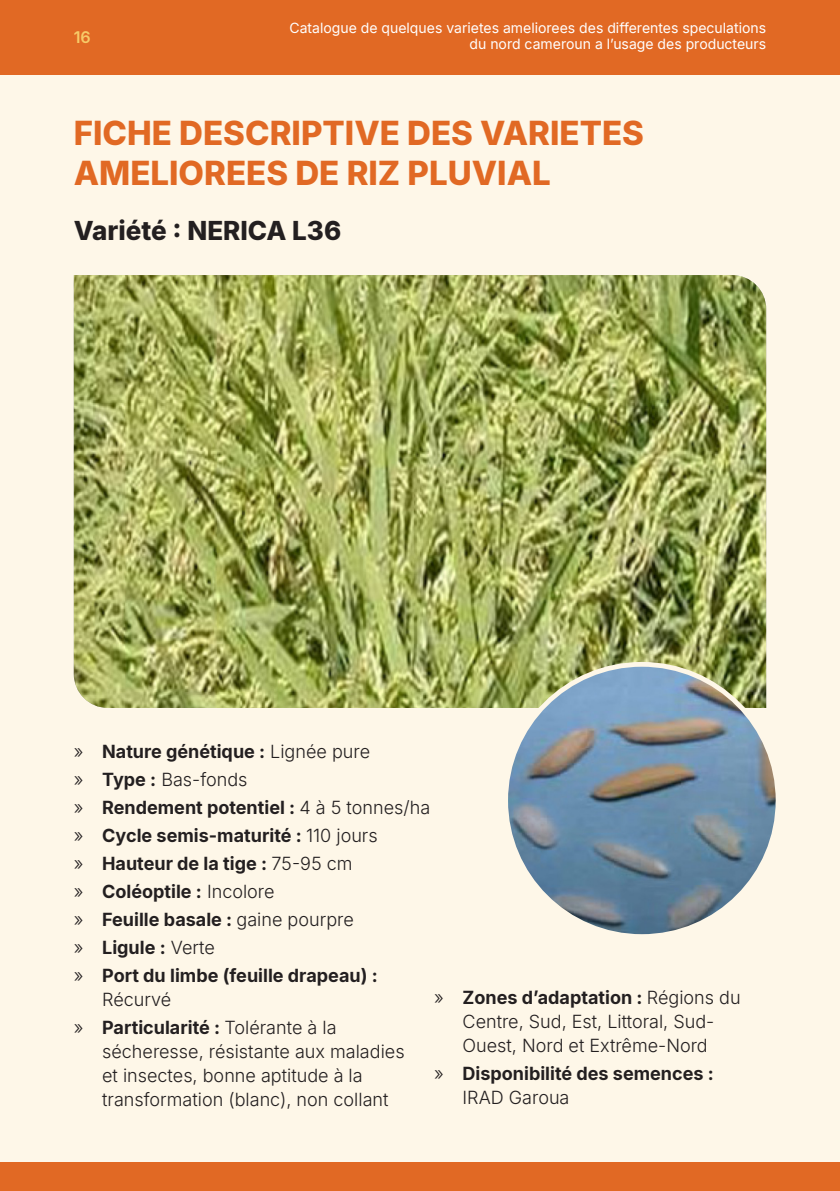
<style>
.page{position:relative;width:840px;height:1191px;background:#fff}
.page>*{position:absolute;margin:0;border:0;box-sizing:border-box;transform-origin:0 0}
.HEADER_0{font:800 33px/39.6px "Inter";color:#e16924}
.HEADER_1{font:800 26px "Inter";color:#231f20}
.t1{font:700 18px/24px "Inter";color:#231f20}
.t2{font:300 18px/24px "Inter";color:#231f20}
.t3{font:600 16px "Inter";color:#f7cb68}
.t4{font:14px/16.8px "Inter";color:#fff;text-align:right}
.s1{font-weight:300}
.s2{font-weight:700}
</style>
<div class="page">
<div style="left:0;top:0;width:839px;height:1191px;background:#fef7e8"></div>
<div style="left:0;top:0;width:839px;height:75px;background:#e16924"></div>
<div style="left:0;top:1162px;width:839px;height:29px;background:#e16924"></div>
<img style="left:74px;top:275px;width:691px;height:433px">
<img style="left:505px;top:664px;width:272px;height:272px;border-radius:136px">
<p class="t3" style="left:74px;top:25px;width:19px">16</p>
<p class="t4" style="left:289px;top:19px;width:478px">Catalogue de quelques varietes ameliorees des differentes speculations du nord cameroun a l’usage des producteurs</p>
<p class="HEADER_0" style="left:74px;top:113px;width:571px">FICHE DESCRIPTIVE DES VARIETES<br>AMELIOREES DE RIZ PLUVIAL</p>
<p class="HEADER_1" style="left:74px;top:211px;width:269px">Variété : NERICA L36</p>
<p class="t1" style="left:74px;top:739px;width:298px"><span class="s1">»</span> Nature génétique : <span class="s1">Lignée pure</span></p>
<p class="t2" style="left:74px;top:767px;width:175px">» <span class="s2">Type :</span> Bas-fonds</p>
<p class="t1" style="left:74px;top:795px;width:358px"><span class="s1">»</span> Rendement potentiel : <span class="s1">4 à 5 tonnes/ha</span></p>
<p class="t1" style="left:74px;top:823px;width:305px"><span class="s1">»</span> Cycle semis-maturité : <span class="s1">110 jours</span></p>
<p class="t1" style="left:74px;top:851px;width:280px"><span class="s1">»</span> Hauteur de la tige : <span class="s1">75-95 cm</span></p>
<p class="t1" style="left:74px;top:879px;width:202px"><span class="s1">»</span> Coléoptile : <span class="s1">Incolore</span></p>
<p class="t1" style="left:74px;top:907px;width:281px"><span class="s1">»</span> Feuille basale : <span class="s1">gaine pourpre</span></p>
<p class="t1" style="left:74px;top:935px;width:142px"><span class="s1">»</span> Ligule : <span class="s1">Verte</span></p>
<p class="t1" style="left:102px;top:963px;width:277px;text-indent:-28px"><span class="s1">»</span> Port du limbe (feuille drapeau) :<br><span class="s1">Récurvé</span></p>
<p class="t2" style="left:102px;top:1015px;width:304px;text-indent:-28px">» <span class="s2">Particularité :</span> Tolérante à la sécheresse, résistante aux maladies et insectes, bonne aptitude à la transformation (blanc), non collant</p>
<p class="t2" style="left:434px;top:985px;width:308px;text-align:center">» <span class="s2">Zones d’adaptation :</span> Régions du<br>Centre, Sud, Est, Littoral, Sud-<br>Ouest, Nord et Extrême-Nord</p>
<p class="t1" style="left:462px;top:1061px;width:253px;text-indent:-28px"><span class="s1">»</span> Disponibilité des semences :<br><span class="s1">IRAD Garoua</span></p>
</div>
